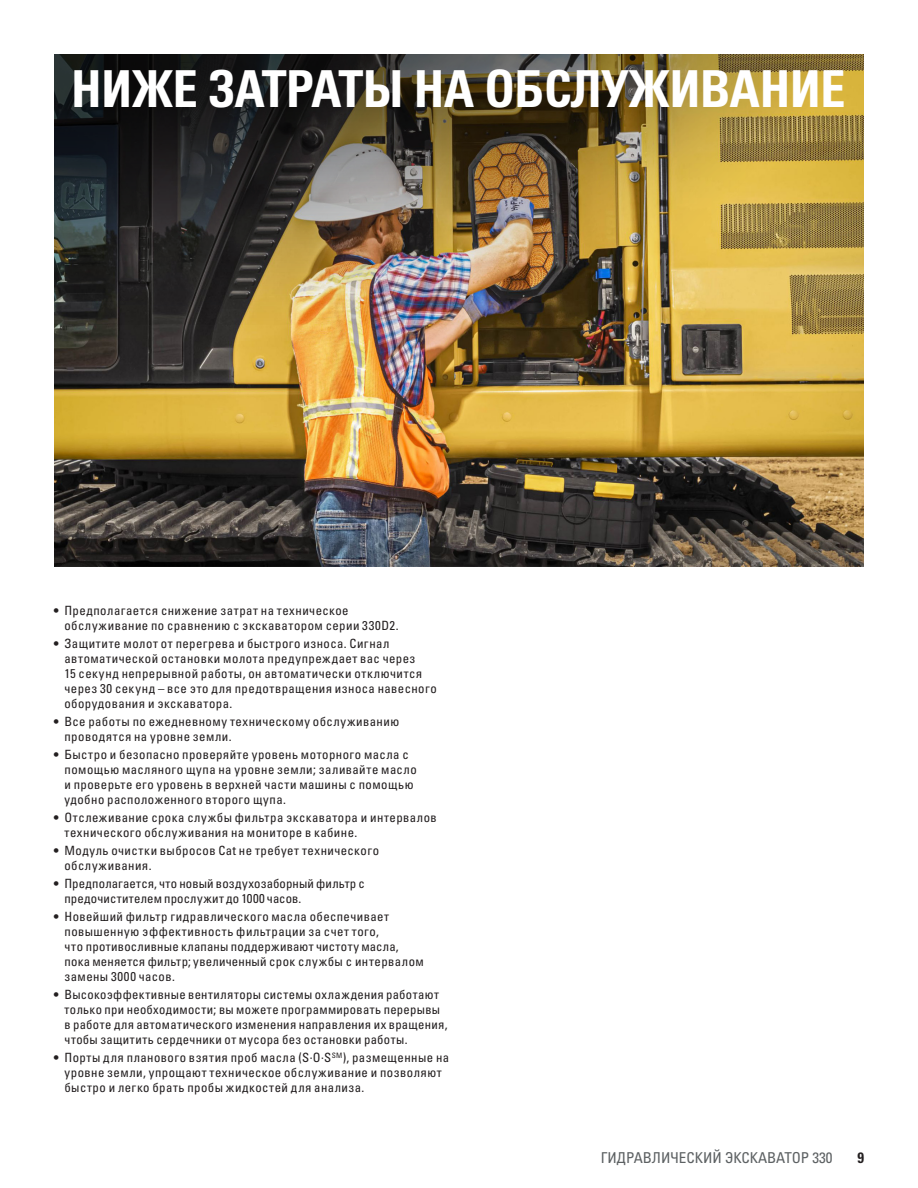
<style>
.page{position:relative;width:918px;height:1188px;background:#fff}
.page>*{position:absolute;margin:0;border:0;box-sizing:border-box;transform-origin:0 0}
.Feature_Title{font:51px "Univers LTCYR 67 Bold Cond";letter-spacing:-.01em;color:#fff}
.t1{font:condensed 15px "Univers LTCYR 57";color:#5d6163}
.t2{font:15px "Univers LTCYR 67 Bold Cond";color:#231f20}
.t3{font:condensed 12.75px/15px "Univers LTCYR 57";letter-spacing:.035em;color:#231f20}
.t4{font:condensed 12.75px/15px "Univers LTCYR 57";letter-spacing:.015em;color:#231f20}
</style>
<div class="page">
<img style="left:54px;top:356px;width:810px;height:211px">
<img style="left:54px;top:54px;width:810px;height:302px">
<p class="Feature_Title" style="left:71px;top:57px;width:776px">НИЖЕ ЗАТРАТЫ НА ОБСЛУЖИВАНИЕ</p>
<p class="t3" style="left:64px;top:603px;width:336px;text-indent:-10px">• Предполагается снижение затрат на техническое обслуживание по сравнению с экскаватором серии 330D2.</p>
<p class="t3" style="left:64px;top:636px;width:374px;text-indent:-10px">• Защитите молот от перегрева и быстрого износа. Сигнал автоматической остановки молота предупреждает вас через<br>15 секунд непрерывной работы, он автоматически отключится через 30 секунд – все это для предотвращения износа навесного оборудования и экскаватора.</p>
<p class="t3" style="left:64px;top:714px;width:336px;text-indent:-10px">• Все работы по ежедневному техническому обслуживанию проводятся на уровне земли.</p>
<p class="t3" style="left:64px;top:747px;width:354px;text-indent:-10px">• Быстро и безопасно проверяйте уровень моторного масла с помощью масляного щупа на уровне земли; заливайте масло и проверьте его уровень в верхней части машины с помощью удобно расположенного второго щупа.</p>
<p class="t3" style="left:64px;top:810px;width:374px;text-indent:-10px">• Отслеживание срока службы фильтра экскаватора и интервалов технического обслуживания на мониторе в кабине.</p>
<p class="t3" style="left:64px;top:843px;width:316px;text-indent:-10px">• Модуль очистки выбросов Cat не требует технического обслуживания.</p>
<p class="t4" style="left:64px;top:876px;width:302px;text-indent:-10px">• Предполагается, что новый воздухозаборный фильтр с предочистителем прослужит до 1000 часов.</p>
<p class="t3" style="left:64px;top:909px;width:361px;text-indent:-10px">• Новейший фильтр гидравлического масла обеспечивает повышенную эффективность фильтрации за счет того,<br>что противосливные клапаны поддерживают чистоту масла, пока меняется фильтр; увеличенный срок службы с интервалом замены 3000 часов.</p>
<p class="t3" style="left:64px;top:987px;width:385px;text-indent:-10px">• Высокоэффективные вентиляторы системы охлаждения работают только при необходимости; вы можете программировать перерывы в работе для автоматического изменения направления их вращения, чтобы защитить сердечники от мусора без остановки работы.</p>
<p class="t3" style="left:64px;top:1050px;width:386px;text-indent:-10px">• Порты для планового взятия проб масла (S∙O∙S<sup>SM</sup>), размещенные на уровне земли, упрощают техническое обслуживание и позволяют быстро и легко брать пробы жидкостей для анализа.</p>
<p class="t1" style="left:601px;top:1148px;width:233px">ГИДРАВЛИЧЕСКИЙ ЭКСКАВАТОР 330</p>
<p class="t2" style="left:857px;top:1148px;width:8px">9</p>
</div>
